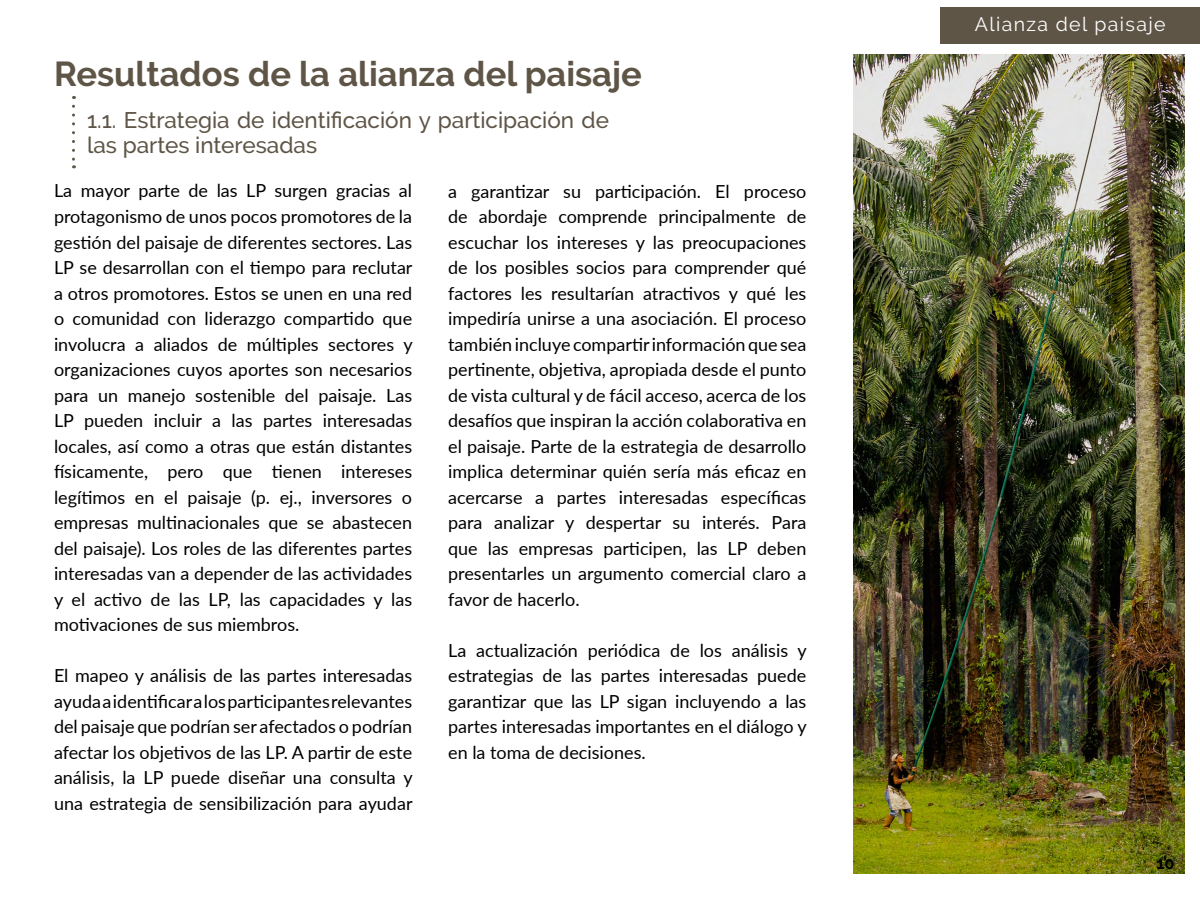
<style>
.page{position:relative;width:1200px;height:900px;background:#fff}
.page>*{position:absolute;margin:0;border:0;box-sizing:border-box;transform-origin:0 0}
.t1{font:700 34.5px "Raleway";color:#5e5547}
.t2{font:500 22.5px/25.5px "Raleway";color:#5e5547}
.t3{font:19.5px "Raleway";letter-spacing:.07em;color:#fff}
.t4{font:18px/25.5px "Lato";color:#000;text-align:justify}
.t5{font:700 16.5px "Raleway";color:#000}
</style>
<div class="page">
<img style="left:854px;top:54px;width:331px;height:819px">
<svg style="left:72px;top:106px;width:3px;height:62px"></svg>
<div style="left:940px;top:8px;width:260px;height:36px;background:#5e5547"></div>
<h1 class="t1" style="left:54px;top:55px;width:589px">Resultados de la alianza del paisaje</h1>
<p class="t2" style="left:87px;top:107px;width:524px">1.1. Estrategia de identificación y participación de las partes interesadas</p>
<p class="t4" style="left:54px;top:177px;width:360px">La mayor parte de las LP surgen gracias al protagonismo de unos pocos promotores de la gestión del paisaje de diferentes sectores. Las LP se desarrollan con el tiempo para reclutar a otros promotores. Estos se unen en una red o comunidad con liderazgo compartido que involucra a aliados de múltiples sectores y organizaciones cuyos aportes son necesarios para un manejo sostenible del paisaje. Las LP pueden incluir a las partes interesadas locales, así como a otras que están distantes físicamente, pero que tienen intereses legítimos en el paisaje (p. ej., inversores o empresas multinacionales que se abastecen del paisaje). Los roles de las diferentes partes interesadas van a depender de las actividades y el activo de las LP, las capacidades y las motivaciones de sus miembros.</p>
<p class="t4" style="left:54px;top:662px;width:360px">El mapeo y análisis de las partes interesadas ayuda a identificar a los participantes relevantes del paisaje que podrían ser afectados o podrían afectar los objetivos de las LP. A partir de este análisis, la LP puede diseñar una consulta y una estrategia de sensibilización para ayudar</p>
<p class="t4" style="left:448px;top:178px;width:360px">a garantizar su participación. El proceso de abordaje comprende principalmente de escuchar los intereses y las preocupaciones de los posibles socios para comprender qué factores les resultarían atractivos y qué les impediría unirse a una asociación. El proceso también incluye compartir información que sea pertinente, objetiva, apropiada desde el punto de vista cultural y de fácil acceso, acerca de los desafíos que inspiran la acción colaborativa en el paisaje. Parte de la estrategia de desarrollo implica determinar quién sería más eficaz en acercarse a partes interesadas específicas para analizar y despertar su interés. Para que las empresas participen, las LP deben presentarles un argumento comercial claro a favor de hacerlo.</p>
<p class="t4" style="left:448px;top:637px;width:360px">La actualización periódica de los análisis y estrategias de las partes interesadas puede garantizar que las LP sigan incluyendo a las partes interesadas importantes en el diálogo y en la toma de decisiones.</p>
<p class="t3" style="left:975px;top:13px;width:192px">Alianza del paisaje</p>
<p class="t5" style="left:1156px;top:854px;width:20px">10</p>
</div>
